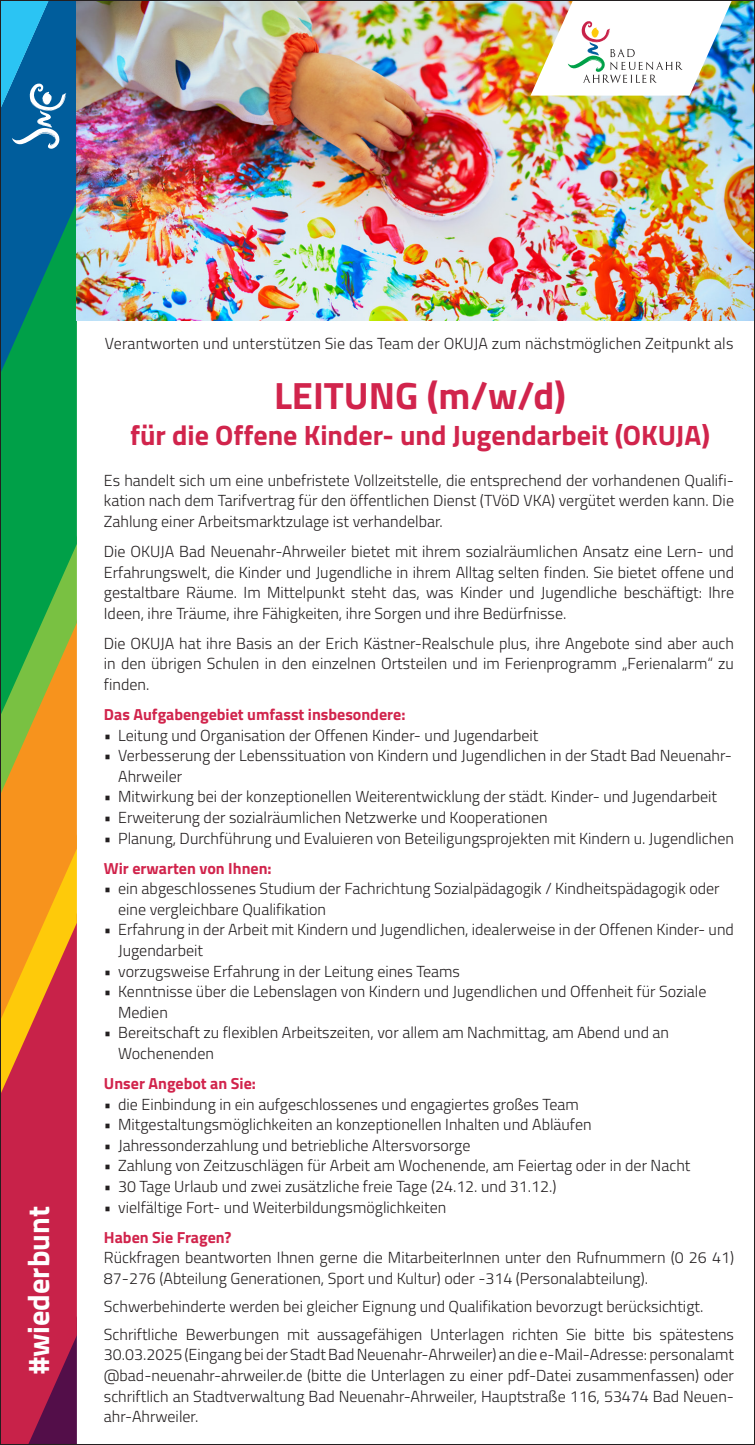
<style>
.page{position:relative;width:755px;height:1445px;background:#fff}
.page>*{position:absolute;margin:0;border:0;box-sizing:border-box;transform-origin:0 0}
.t1{font:700 38px "Cairo";color:#d1244c}
.t2{font:700 30.2px "Cairo";color:#fff}
.t3{font:700 28px "Cairo";color:#d1244c}
.t4{font:300 16px/20.6px "Cairo";color:#231f20}
.t5{font:700 16px "Cairo";color:#d1244c}
</style>
<div class="page">
<svg style="left:2px;top:2px;width:75px;height:1440px;background:#767151"></svg>
<img style="left:77px;top:2px;width:675px;height:318px">
<img style="left:530px;top:2px;width:201px;height:94px">
<h2 class="t2" style="left:14px;top:1373px;width:169px;rotate:-90deg">#wiederbunt</h2>
<p class="t4" style="left:105px;top:333px;width:629px">Verantworten und unterstützen Sie das Team der OKUJA zum nächstmöglichen Zeitpunkt als</p>
<h1 class="t1" style="left:274px;top:365px;width:293px">LEITUNG (m/w/d)</h1>
<h3 class="t3" style="left:130px;top:412px;width:581px">für die Offene Kinder- und Jugendarbeit (OKUJA)</h3>
<p class="t4" style="left:104px;top:470px;width:631px;text-align:justify">Es handelt sich um eine unbefristete Vollzeitstelle, die entsprechend der vorhandenen Qualifi&shy;kation nach dem Tarifvertrag für den öffentlichen Dienst (TVöD VKA) vergütet werden kann. Die Zahlung einer Arbeitsmarktzulage ist verhandelbar.</p>
<p class="t4" style="left:104px;top:541px;width:631px;text-align:justify">Die OKUJA Bad Neuenahr-Ahrweiler bietet mit ihrem sozialräumlichen Ansatz eine Lern- und Erfahrungswelt, die Kinder und Jugendliche in ihrem Alltag selten finden. Sie bietet offene und gestaltbare Räume. Im Mittelpunkt steht das, was Kinder und Jugendliche beschäftigt: Ihre Ideen, ihre Träume, ihre Fähigkeiten, ihre Sorgen und ihre Bedürfnisse.</p>
<p class="t4" style="left:104px;top:633px;width:631px;text-align:justify">Die OKUJA hat ihre Basis an der Erich Kästner-Realschule plus, ihre Angebote sind aber auch in den übrigen Schulen in den einzelnen Ortsteilen und im Ferienprogramm „Ferienalarm“ zu finden.</p>
<p class="t5" style="left:104px;top:701px;width:303px">Das Aufgabengebiet umfasst insbesondere:</p>
<p class="t4" style="left:104px;top:724px;width:435px">• Leitung und Organisation der Offenen Kinder- und Jugendarbeit</p>
<p class="t4" style="left:118px;top:745px;width:614px;text-indent:-14px">• Verbesserung der Lebenssituation von Kindern und Jugendlichen in der Stadt Bad Neuenahr-<br>Ahrweiler</p>
<p class="t4" style="left:104px;top:786px;width:614px">• Mitwirkung bei der konzeptionellen Weiterentwicklung der städt. Kinder- und Jugendarbeit</p>
<p class="t4" style="left:104px;top:807px;width:445px">• Erweiterung der sozialräumlichen Netzwerke und Kooperationen</p>
<p class="t4" style="left:104px;top:827px;width:631px">• Planung, Durchführung und Evaluieren von Beteiligungsprojekten mit Kindern u. Jugendlichen</p>
<p class="t5" style="left:104px;top:855px;width:169px">Wir erwarten von Ihnen:</p>
<p class="t4" style="left:118px;top:878px;width:602px;text-indent:-14px">• ein abgeschlossenes Studium der Fachrichtung Sozialpädagogik / Kindheitspädagogik oder eine vergleichbare Qualifikation</p>
<p class="t4" style="left:118px;top:919px;width:617px;text-indent:-14px">• Erfahrung in der Arbeit mit Kindern und Jugendlichen, idealerweise in der Offenen Kinder- und<br>Jugendarbeit</p>
<p class="t4" style="left:104px;top:960px;width:357px">• vorzugsweise Erfahrung in der Leitung eines Teams</p>
<p class="t4" style="left:118px;top:981px;width:589px;text-indent:-14px">• Kenntnisse über die Lebenslagen von Kindern und Jugendlichen und Offenheit für Soziale<br>Medien</p>
<p class="t4" style="left:118px;top:1022px;width:552px;text-indent:-14px">• Bereitschaft zu flexiblen Arbeitszeiten, vor allem am Nachmittag, am Abend und an<br>Wochenenden</p>
<p class="t5" style="left:104px;top:1070px;width:153px">Unser Angebot an Sie:</p>
<p class="t4" style="left:104px;top:1093px;width:476px">• die Einbindung in ein aufgeschlossenes und engagiertes großes Team</p>
<p class="t4" style="left:104px;top:1114px;width:489px">• Mitgestaltungsmöglichkeiten an konzeptionellen Inhalten und Abläufen</p>
<p class="t4" style="left:104px;top:1134px;width:368px">• Jahressonderzahlung und betriebliche Altersvorsorge</p>
<p class="t4" style="left:104px;top:1155px;width:587px">• Zahlung von Zeitzuschlägen für Arbeit am Wochenende, am Feiertag oder in der Nacht</p>
<p class="t4" style="left:104px;top:1176px;width:453px">• 30 Tage Urlaub und zwei zusätzliche freie Tage (24.12. und 31.12.)</p>
<p class="t4" style="left:104px;top:1196px;width:343px">• vielfältige Fort- und Weiterbildungsmöglichkeiten</p>
<p class="t5" style="left:104px;top:1223px;width:129px">Haben Sie Fragen?</p>
<p class="t4" style="left:104px;top:1247px;width:631px">Rückfragen beantworten Ihnen gerne die MitarbeiterInnen unter den Rufnummern (0 26 41)<br>87-276 (Abteilung Generationen, Sport und Kultur) oder -314 (Personalabteilung).</p>
<p class="t4" style="left:104px;top:1292px;width:631px;line-height:28px">Schwerbehinderte werden bei gleicher Eignung und Qualifikation bevorzugt berücksichtigt.<br>Schriftliche Bewerbungen mit aussagefähigen Unterlagen richten Sie bitte bis spätestens</p>
<p class="t4" style="left:104px;top:1344px;width:631px;text-align:justify">30.03.2025 (Eingang bei der Stadt Bad Neuenahr-Ahrweiler) an die e-Mail-Adresse: personalamt @bad-neuenahr-ahrweiler.de (bitte die Unterlagen zu einer pdf-Datei zusammenfassen) oder schriftlich an Stadtverwaltung Bad Neuenahr-Ahrweiler, Hauptstraße 116, 53474 Bad Neuen&shy;ahr-Ahrweiler.</p>
</div>
